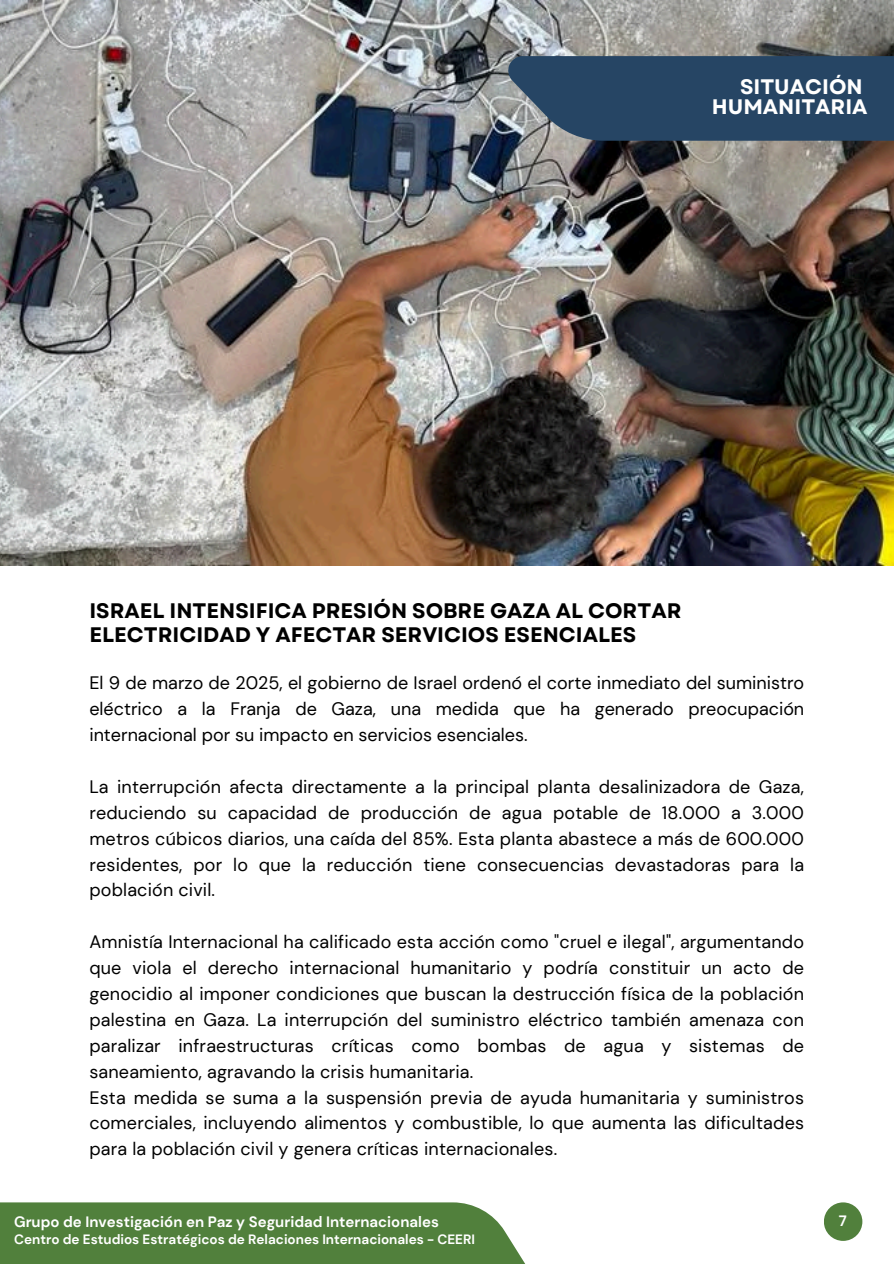
<style>
.page{position:relative;width:894px;height:1264px;background:#fff}
.page>*{position:absolute;margin:0;border:0;box-sizing:border-box;transform-origin:0 0}
.t1{font:700 21px/23.7px "Garet";color:#000}
.t2{font:700 21px/20.2px "Garet";color:#fff;text-align:right}
.t3{font:18px/25.8px "DM Sans";letter-spacing:.01em;color:#000;text-align:justify}
.t4{font:700 15px "DM Sans";color:#fff}
.t5{font:700 13.5px "DM Sans";color:#fff}
</style>
<div class="page">
<img style="left:0;top:0;width:893px;height:565px">
<div style="left:0;top:1202px;width:538px;height:61px;background:#51803c"></div>
<div style="left:508px;top:56px;width:385px;height:85px;background:#264564"></div>
<div style="left:823px;top:1202px;width:39px;height:38px;background:#51803c;border-radius:50%"></div>
<h2 class="t2" style="left:711px;top:77px;width:157px">SITUACIÓN<br>HUMANITARIA</h2>
<h2 class="t1" style="left:89px;top:598px;width:593px">ISRAEL INTENSIFICA PRESIÓN SOBRE GAZA AL CORTAR<br>ELECTRICIDAD Y AFECTAR SERVICIOS ESENCIALES</h2>
<p class="t3" style="left:89px;top:670px;width:716px">El 9 de marzo de 2025, el gobierno de Israel ordenó el corte inmediato del suministro eléctrico a la Franja de Gaza, una medida que ha generado preocupación internacional por su impacto en servicios esenciales.</p>
<p class="t3" style="left:89px;top:774px;width:716px">La interrupción afecta directamente a la principal planta desalinizadora de Gaza, reduciendo su capacidad de producción de agua potable de 18.000 a 3.000 metros cúbicos diarios, una caída del 85%. Esta planta abastece a más de 600.000 residentes, por lo que la reducción tiene consecuencias devastadoras para la población civil.</p>
<p class="t3" style="left:89px;top:929px;width:716px;text-align:left">Amnistía Internacional ha calificado esta acción como "cruel e ilegal", argumentando que viola el derecho internacional humanitario y podría constituir un acto de genocidio al imponer condiciones que buscan la destrucción física de la población palestina en Gaza. La interrupción del suministro eléctrico también amenaza con paralizar infraestructuras críticas como bombas de agua y sistemas de saneamiento, agravando la crisis humanitaria.<br>Esta medida se suma a la suspensión previa de ayuda humanitaria y suministros comerciales, incluyendo alimentos y combustible, lo que aumenta las dificultades para la población civil y genera críticas internacionales.</p>
<h1 class="t4" style="left:14px;top:1212px;width:426px">Grupo de Investigación en Paz y Seguridad Internacionales</h1>
<h1 class="t5" style="left:14px;top:1230px;width:462px">Centro de Estudios Estratégicos de Relaciones Internacionales - CEERI</h1>
<p class="t4" style="left:838px;top:1210px;width:10px">7</p>
</div>
